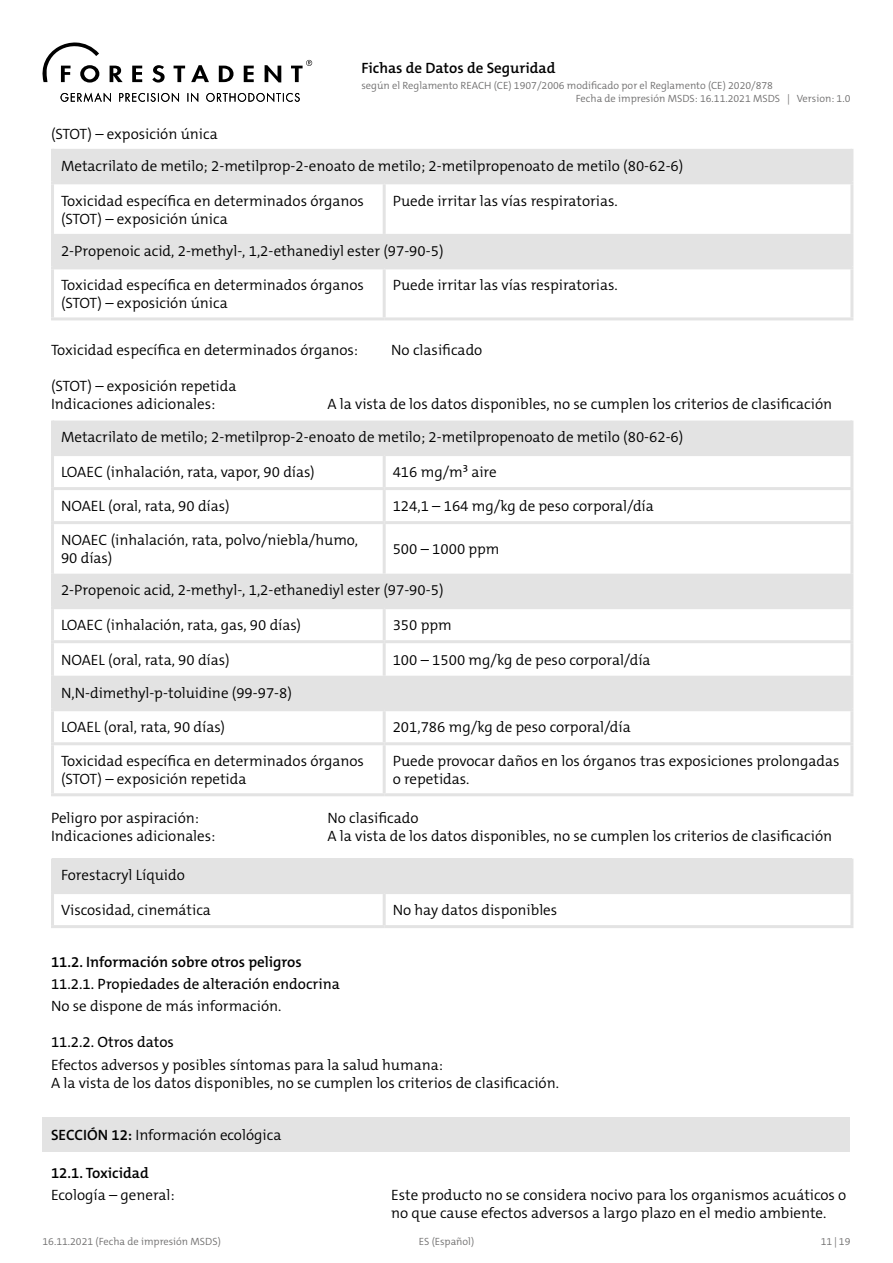
<style>
.page{position:relative;width:893px;height:1263px;background:#fff}
.page>*{position:absolute;margin:0;border:0;box-sizing:border-box;transform-origin:0 0}
.t1{font:300 15px/18px "The Mix C5";color:#000}
.t2{font:600 15px "The Mix C5";color:#000}
.t3{font:15px "The Mix C5";color:#000}
.t4{font:300 10.5px/12.6px "The Mix C5";color:#706f6f}
.s1{font-weight:600}
</style>
<div class="page">
<svg style="left:110px;top:66px;width:13px;height:16px"></svg>
<svg style="left:132px;top:66px;width:10px;height:16px"></svg>
<svg style="left:152px;top:65px;width:13px;height:18px"></svg>
<svg style="left:174px;top:66px;width:11px;height:16px"></svg>
<svg style="left:191px;top:65px;width:18px;height:17px"></svg>
<svg style="left:219px;top:66px;width:15px;height:16px"></svg>
<svg style="left:244px;top:66px;width:10px;height:16px"></svg>
<svg style="left:265px;top:65px;width:16px;height:17px"></svg>
<svg style="left:291px;top:60px;width:21px;height:22px"></svg>
<svg style="left:43px;top:43px;width:56px;height:40px"></svg>
<svg style="left:61px;top:93px;width:239px;height:9px"></svg>
<svg style="left:54px;top:149px;width:796px;height:117px;fill:#e3e3e3"></svg>
<hr style="left:850px;top:149px;width:3px;height:32px;background:#e3e3e3">
<hr style="left:850px;top:234px;width:3px;height:32px;background:#e3e3e3">
<hr style="left:51px;top:149px;width:3px;height:32px;background:#e3e3e3">
<hr style="left:51px;top:184px;width:3px;height:50px;background:#e3e3e3">
<hr style="left:850px;top:184px;width:3px;height:50px;background:#e3e3e3">
<hr style="left:51px;top:234px;width:3px;height:32px;background:#e3e3e3">
<hr style="left:51px;top:269px;width:3px;height:48px;background:#e3e3e3">
<hr style="left:850px;top:269px;width:3px;height:48px;background:#e3e3e3">
<hr style="left:383px;top:184px;width:3px;height:50px;background:#e3e3e3">
<hr style="left:383px;top:269px;width:3px;height:48px;background:#e3e3e3">
<hr style="left:51px;top:181px;width:333px;height:3px;background:#e3e3e3">
<hr style="left:384px;top:181px;width:469px;height:3px;background:#e3e3e3">
<hr style="left:51px;top:266px;width:333px;height:3px;background:#e3e3e3">
<hr style="left:384px;top:266px;width:469px;height:3px;background:#e3e3e3">
<hr style="left:51px;top:317px;width:333px;height:3px;background:#e3e3e3">
<hr style="left:384px;top:317px;width:469px;height:3px;background:#e3e3e3">
<svg style="left:54px;top:421px;width:796px;height:287px"></svg>
<hr style="left:850px;top:421px;width:3px;height:32px;background:#e3e3e3">
<hr style="left:850px;top:574px;width:3px;height:32px;background:#e3e3e3">
<hr style="left:850px;top:676px;width:3px;height:32px;background:#e3e3e3">
<hr style="left:51px;top:421px;width:3px;height:32px;background:#e3e3e3">
<hr style="left:51px;top:456px;width:3px;height:31px;background:#e3e3e3">
<hr style="left:850px;top:456px;width:3px;height:31px;background:#e3e3e3">
<hr style="left:51px;top:490px;width:3px;height:31px;background:#e3e3e3">
<hr style="left:850px;top:490px;width:3px;height:31px;background:#e3e3e3">
<hr style="left:51px;top:524px;width:3px;height:50px;background:#e3e3e3">
<hr style="left:850px;top:524px;width:3px;height:50px;background:#e3e3e3">
<hr style="left:51px;top:574px;width:3px;height:32px;background:#e3e3e3">
<hr style="left:51px;top:609px;width:3px;height:31px;background:#e3e3e3">
<hr style="left:850px;top:609px;width:3px;height:31px;background:#e3e3e3">
<hr style="left:51px;top:643px;width:3px;height:33px;background:#e3e3e3">
<hr style="left:850px;top:643px;width:3px;height:33px;background:#e3e3e3">
<hr style="left:51px;top:676px;width:3px;height:32px;background:#e3e3e3">
<hr style="left:51px;top:711px;width:3px;height:31px;background:#e3e3e3">
<hr style="left:850px;top:711px;width:3px;height:31px;background:#e3e3e3">
<hr style="left:51px;top:745px;width:3px;height:48px;background:#e3e3e3">
<hr style="left:850px;top:745px;width:3px;height:48px;background:#e3e3e3">
<hr style="left:383px;top:456px;width:3px;height:31px;background:#e3e3e3">
<hr style="left:383px;top:490px;width:3px;height:31px;background:#e3e3e3">
<hr style="left:383px;top:524px;width:3px;height:50px;background:#e3e3e3">
<hr style="left:383px;top:609px;width:3px;height:31px;background:#e3e3e3">
<hr style="left:383px;top:643px;width:3px;height:33px;background:#e3e3e3">
<hr style="left:383px;top:711px;width:3px;height:31px;background:#e3e3e3">
<hr style="left:383px;top:745px;width:3px;height:48px;background:#e3e3e3">
<hr style="left:51px;top:453px;width:333px;height:3px;background:#e3e3e3">
<hr style="left:384px;top:453px;width:469px;height:3px;background:#e3e3e3">
<hr style="left:51px;top:487px;width:333px;height:3px;background:#e3e3e3">
<hr style="left:384px;top:487px;width:469px;height:3px;background:#e3e3e3">
<hr style="left:51px;top:521px;width:333px;height:3px;background:#e3e3e3">
<hr style="left:384px;top:521px;width:469px;height:3px;background:#e3e3e3">
<hr style="left:51px;top:606px;width:333px;height:3px;background:#e3e3e3">
<hr style="left:384px;top:606px;width:469px;height:3px;background:#e3e3e3">
<hr style="left:51px;top:640px;width:333px;height:3px;background:#e3e3e3">
<hr style="left:384px;top:640px;width:469px;height:3px;background:#e3e3e3">
<hr style="left:51px;top:708px;width:333px;height:3px;background:#e3e3e3">
<hr style="left:384px;top:708px;width:469px;height:3px;background:#e3e3e3">
<hr style="left:51px;top:742px;width:333px;height:3px;background:#e3e3e3">
<hr style="left:384px;top:742px;width:469px;height:3px;background:#e3e3e3">
<hr style="left:51px;top:793px;width:333px;height:3px;background:#e3e3e3">
<hr style="left:384px;top:793px;width:469px;height:3px;background:#e3e3e3">
<div style="left:53px;top:858px;width:799px;height:34px;background:#e3e3e3"></div>
<hr style="left:850px;top:858px;width:3px;height:33px;background:#e3e3e3">
<hr style="left:51px;top:858px;width:3px;height:33px;background:#e3e3e3">
<hr style="left:51px;top:894px;width:3px;height:31px;background:#e3e3e3">
<hr style="left:850px;top:894px;width:3px;height:31px;background:#e3e3e3">
<hr style="left:383px;top:894px;width:3px;height:31px;background:#e3e3e3">
<hr style="left:51px;top:891px;width:333px;height:3px;background:#e3e3e3">
<hr style="left:384px;top:891px;width:469px;height:3px;background:#e3e3e3">
<hr style="left:51px;top:925px;width:333px;height:3px;background:#e3e3e3">
<hr style="left:384px;top:925px;width:469px;height:3px;background:#e3e3e3">
<div style="left:43px;top:1117px;width:807px;height:34px;background:#e3e3e3"></div>
<p class="t1" style="left:51px;top:125px;width:168px">(STOT) – exposición única</p>
<p class="t2" style="left:361px;top:58px;width:196px">Fichas de Datos de Seguridad</p>
<p class="t4" style="left:576px;top:80px;width:276px;text-indent:-214px">según el Reglamento REACH (CE) 1907/2006 modificado por el Reglamento (CE) 2020/878<br>Fecha de impresión MSDS: 16.11.2021 MSDS | Version: 1.0</p>
<p class="t1" style="left:61px;top:157px;width:624px">Metacrilato de metilo; 2-metilprop-2-enoato de metilo; 2-metilpropenoato de metilo (80-62-6)</p>
<p class="t1" style="left:61px;top:192px;width:304px">Toxicidad específica en determinados órganos (STOT) – exposición única</p>
<p class="t1" style="left:393px;top:192px;width:226px">Puede irritar las vías respiratorias.</p>
<p class="t1" style="left:61px;top:242px;width:384px">2-Propenoic acid, 2-methyl-, 1,2-ethanediyl ester (97-90-5)</p>
<p class="t1" style="left:61px;top:276px;width:304px">Toxicidad específica en determinados órganos (STOT) – exposición única</p>
<p class="t1" style="left:393px;top:276px;width:226px">Puede irritar las vías respiratorias.</p>
<p class="t1" style="left:51px;top:341px;width:309px">Toxicidad específica en determinados órganos:</p>
<p class="t1" style="left:391px;top:341px;width:93px">No clasificado</p>
<p class="t1" style="left:51px;top:377px;width:187px">(STOT) – exposición repetida<br>Indicaciones adicionales:</p>
<p class="t1" style="left:327px;top:395px;width:506px">A la vista de los datos disponibles, no se cumplen los criterios de clasificación</p>
<p class="t1" style="left:61px;top:428px;width:624px">Metacrilato de metilo; 2-metilprop-2-enoato de metilo; 2-metilpropenoato de metilo (80-62-6)</p>
<p class="t1" style="left:61px;top:463px;width:255px">LOAEC (inhalación, rata, vapor, 90 días)</p>
<p class="t1" style="left:393px;top:463px;width:106px">416 mg/m³ aire</p>
<p class="t1" style="left:61px;top:497px;width:170px">NOAEL (oral, rata, 90 días)</p>
<p class="t1" style="left:393px;top:497px;width:263px">124,1 – 164 mg/kg de peso corporal/día</p>
<p class="t1" style="left:61px;top:531px;width:298px">NOAEC (inhalación, rata, polvo/niebla/humo,<br>90 días)</p>
<p class="t1" style="left:393px;top:540px;width:108px">500 – 1000 ppm</p>
<p class="t1" style="left:61px;top:581px;width:384px">2-Propenoic acid, 2-methyl-, 1,2-ethanediyl ester (97-90-5)</p>
<p class="t1" style="left:61px;top:616px;width:242px">LOAEC (inhalación, rata, gas, 90 días)</p>
<p class="t1" style="left:393px;top:616px;width:61px">350 ppm</p>
<p class="t1" style="left:61px;top:651px;width:170px">NOAEL (oral, rata, 90 días)</p>
<p class="t1" style="left:393px;top:651px;width:259px">100 – 1500 mg/kg de peso corporal/día</p>
<p class="t1" style="left:61px;top:684px;width:232px">N,N-dimethyl-p-toluidine (99-97-8)</p>
<p class="t1" style="left:61px;top:718px;width:166px">LOAEL (oral, rata, 90 días)</p>
<p class="t1" style="left:393px;top:718px;width:240px">201,786 mg/kg de peso corporal/día</p>
<p class="t1" style="left:61px;top:752px;width:304px">Toxicidad específica en determinados órganos (STOT) – exposición repetida</p>
<p class="t1" style="left:393px;top:752px;width:448px">Puede provocar daños en los órganos tras exposiciones prolongadas o repetidas.</p>
<p class="t1" style="left:51px;top:809px;width:150px">Peligro por aspiración:</p>
<p class="t1" style="left:327px;top:809px;width:93px">No clasificado</p>
<p class="t1" style="left:51px;top:827px;width:166px">Indicaciones adicionales:</p>
<p class="t1" style="left:327px;top:827px;width:506px">A la vista de los datos disponibles, no se cumplen los criterios de clasificación</p>
<p class="t1" style="left:61px;top:866px;width:125px">Forestacryl Líquido</p>
<p class="t1" style="left:61px;top:901px;width:151px">Viscosidad, cinemática</p>
<p class="t1" style="left:393px;top:901px;width:166px">No hay datos disponibles</p>
<p class="t2" style="left:51px;top:952px;width:252px">11.2. Información sobre otros peligros</p>
<p class="t3" style="left:51px;top:974px;width:290px">11.2.1. Propiedades de alteración endocrina</p>
<p class="t1" style="left:51px;top:997px;width:232px">No se dispone de más información.</p>
<p class="t3" style="left:51px;top:1032px;width:124px">11.2.2. Otros datos</p>
<p class="t1" style="left:51px;top:1055px;width:509px">Efectos adversos y posibles síntomas para la salud humana:<br>A la vista de los datos disponibles, no se cumplen los criterios de clasificación.</p>
<p class="t1" style="left:51px;top:1126px;width:232px"><span class="s1">SECCIÓN 12:</span> Información ecológica</p>
<p class="t2" style="left:51px;top:1163px;width:99px">12.1. Toxicidad</p>
<p class="t1" style="left:51px;top:1186px;width:125px">Ecología – general:</p>
<p class="t1" style="left:391px;top:1186px;width:457px">Este producto no se considera nocivo para los organismos acuáticos o no que cause efectos adversos a largo plazo en el medio ambiente.</p>
<p class="t4" style="left:43px;top:1235px;width:180px">16.11.2021 (Fecha de impresión MSDS)</p>
<p class="t4" style="left:419px;top:1235px;width:57px">ES (Español)</p>
<p class="t4" style="left:821px;top:1235px;width:31px">11 | 19</p>
</div>
